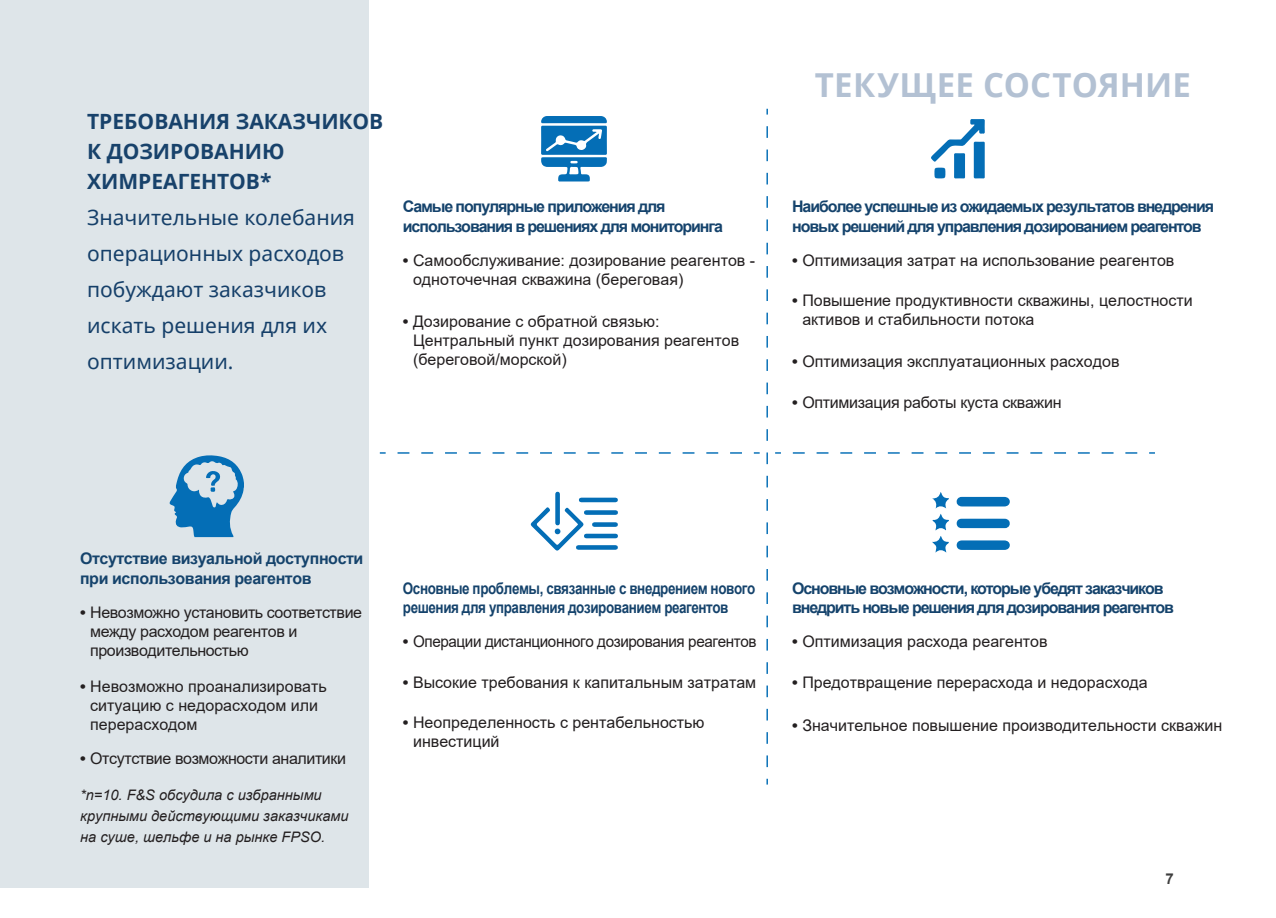
<style>
.page{position:relative;width:1276px;height:918px;background:#fff}
.page>*{position:absolute;margin:0;border:0;box-sizing:border-box;transform-origin:0 0}
.t1{font:700 33px "Noto Sans";letter-spacing:.005em;color:#b3c1d3}
.t2{font:21px/36px "Noto Sans";color:#153f69}
.t3{font:700 21px/30px "Noto Sans";color:#18426b}
.t4{font:15.9px/19.2px "Arial";color:#231f20}
.t5{font:700 15.9px/19.2px "Arial";letter-spacing:-.07em;color:#15436c}
.t6{font:15.9px/19.2px "Arial";letter-spacing:-.025em;color:#231f20}
.t7{font:700 15.9px/19.2px "Arial";letter-spacing:-.03em;color:#15436c;scale:.84 1}
.t8{font:700 15.9px/19.2px "Arial";letter-spacing:-.025em;color:#15436c}
.t9{font:15.9px "Arial";letter-spacing:-.025em;color:#231f20;scale:.95 1}
.t10{font:15.9px "Arial";letter-spacing:-.02em;color:#231f20}
.t11{font:700 15px "Arial";color:#3e3e3e}
.t12{font:italic 14.55px/20.5px "Arial";color:#231f20}
.s1{font-weight:700}
</style>
<div class="page">
<div style="left:0;top:0;width:368px;height:888px;background:#dee5e9"></div>
<svg style="left:169px;top:455px;width:75px;height:82px"></svg>
<svg style="left:541px;top:116px;width:66px;height:66px"></svg>
<svg style="left:931px;top:119px;width:53px;height:59px"></svg>
<div style="left:934px;top:168px;width:11px;height:10px;background:#046eb6;border-radius:50%"></div>
<svg style="left:530px;top:492px;width:88px;height:59px"></svg>
<svg style="left:956px;top:497px;width:54px;height:10px"></svg>
<svg style="left:956px;top:540px;width:54px;height:10px"></svg>
<svg style="left:956px;top:519px;width:54px;height:9px"></svg>
<svg style="left:932px;top:492px;width:17px;height:61px"></svg>
<svg style="left:766px;top:109px;width:2px;height:6px"></svg>
<svg style="left:766px;top:126px;width:2px;height:642px"></svg>
<svg style="left:766px;top:779px;width:2px;height:6px"></svg>
<svg style="left:380px;top:452px;width:362px;height:2px"></svg>
<svg style="left:1149px;top:452px;width:6px;height:2px"></svg>
<svg style="left:792px;top:452px;width:345px;height:2px"></svg>
<svg style="left:775px;top:452px;width:6px;height:2px"></svg>
<h2 class="t3" style="left:87px;top:106px;width:298px">ТРЕБОВАНИЯ ЗАКАЗЧИКОВ<br>К ДОЗИРОВАНИЮ<br>ХИМРЕАГЕНТОВ*</h2>
<h2 class="t2" style="left:87px;top:200px;width:269px">Значительные колебания операционных расходов побуждают заказчиков искать решения для их оптимизации.</h2>
<p class="t5" style="left:403px;top:197px;width:321px">Самые популярные приложения для использования в решениях для мониторинга</p>
<p class="t4" style="left:413px;top:250px;width:343px;text-indent:-10px"><span class="s1">•</span> Самообслуживание: дозирование реагентов - одноточечная скважина (береговая)</p>
<p class="t4" style="left:413px;top:311px;width:327px;text-indent:-10px"><span class="s1">•</span> Дозирование с обратной связью:<br>Центральный пункт дозирования реагентов (береговой/морской)</p>
<h1 class="t1" style="left:815px;top:62px;width:377px">ТЕКУЩЕЕ СОСТОЯНИЕ</h1>
<p class="t5" style="left:792px;top:197px;width:423px">Наиболее успешные из ожидаемых результатов внедрения новых решений для управления дозированием реагентов</p>
<p class="t4" style="left:792px;top:250px;width:384px"><span class="s1">•</span> Оптимизация затрат на использование реагентов</p>
<p class="t4" style="left:802px;top:291px;width:392px;text-indent:-10px"><span class="s1">•</span> Повышение продуктивности скважины, целостности активов и стабильности потока</p>
<p class="t4" style="left:792px;top:352px;width:329px"><span class="s1">•</span> Оптимизация эксплуатационных расходов</p>
<p class="t10" style="left:792px;top:391px;width:271px"><span class="s1">•</span> Оптимизация работы куста скважин</p>
<p class="t8" style="left:80px;top:549px;width:285px">Отсутствие визуальной доступности при использования реагентов</p>
<p class="t6" style="left:90px;top:602px;width:273px;text-indent:-10px"><span class="s1">•</span> Невозможно установить соответствие между расходом реагентов и производительностью</p>
<p class="t4" style="left:90px;top:676px;width:238px;text-indent:-10px"><span class="s1">•</span> Невозможно проанализировать ситуацию с недорасходом или перерасходом</p>
<p class="t6" style="left:80px;top:749px;width:267px"><span class="s1">•</span> Отсутствие возможности аналитики</p>
<p class="t12" style="left:80px;top:785px;width:270px">*n=10. F&amp;S обсудила с избранными крупными действующими заказчиками на суше, шельфе и на рынке FPSO.</p>
<p class="t7" style="left:403px;top:579px;width:421px">Основные проблемы, связанные с внедрением нового решения для управления дозированием реагентов</p>
<p class="t9" style="left:403px;top:630px;width:374px"><span class="s1">•</span> Операции дистанционного дозирования реагентов</p>
<p class="t4" style="left:403px;top:672px;width:355px"><span class="s1">•</span> Высокие требования к капитальным затратам</p>
<p class="t4" style="left:413px;top:713px;width:293px;text-indent:-10px"><span class="s1">•</span> Неопределенность с рентабельностью инвестиций</p>
<p class="t5" style="left:792px;top:579px;width:383px">Основные возможности, которые убедят заказчиков внедрить новые решения для дозирования реагентов</p>
<p class="t4" style="left:792px;top:632px;width:257px"><span class="s1">•</span> Оптимизация расхода реагентов</p>
<p class="t4" style="left:792px;top:672px;width:357px"><span class="s1">•</span> Предотвращение перерасхода и недорасхода</p>
<p class="t4" style="left:792px;top:716px;width:431px"><span class="s1">•</span> Значительное повышение производительности скважин</p>
<p class="t11" style="left:1165px;top:868px;width:10px">7</p>
</div>
